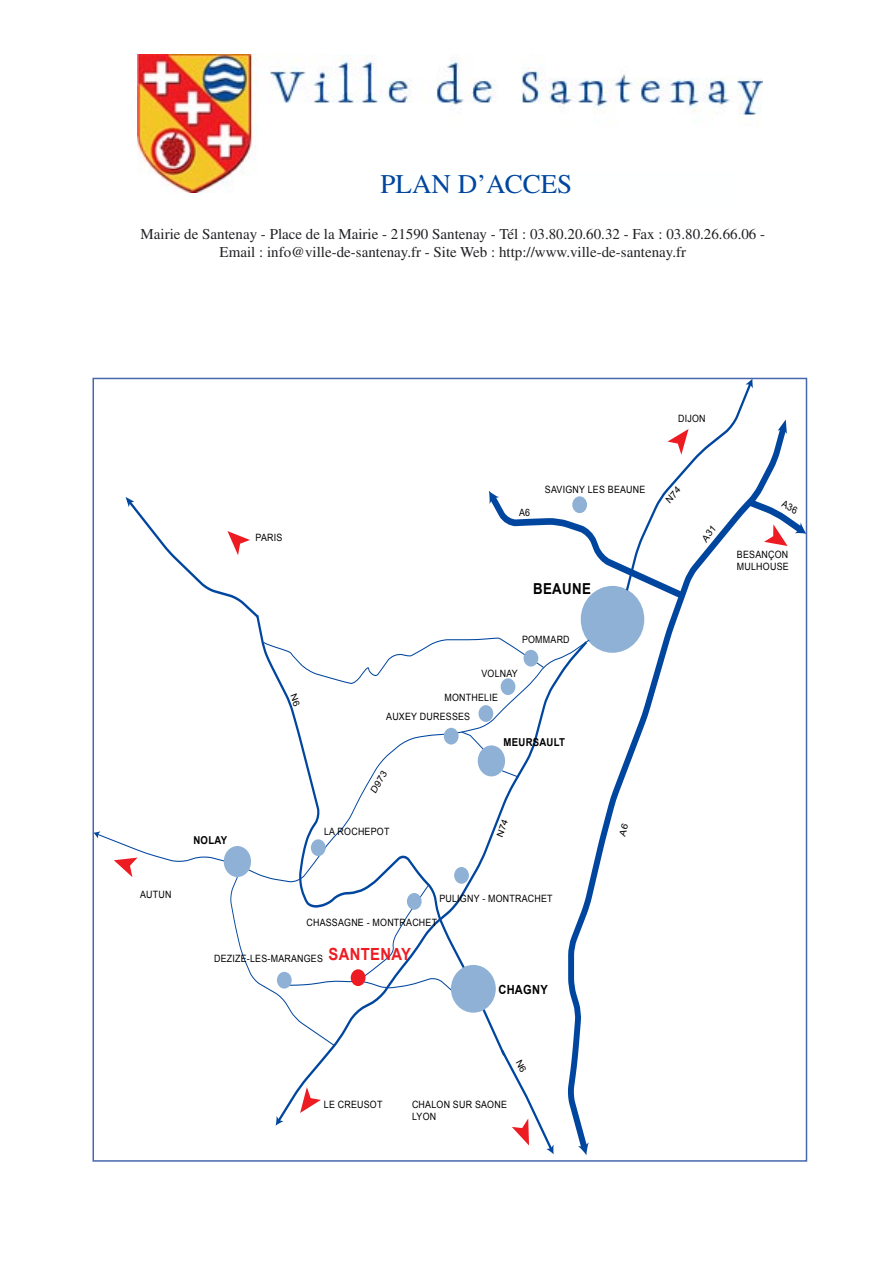
<style>
.page{position:relative;width:893px;height:1263px;background:#fff}
.page>*{position:absolute;margin:0;border:0;box-sizing:border-box;transform-origin:0 0}
.t1{font:27px "Times";color:#00469e}
.t2{font:700 16.8px "Arial";letter-spacing:.025em;color:#ed1c23;scale:.88 1}
.t3{font:700 15.15px "Arial";letter-spacing:.025em;color:#000;scale:.88 1}
.t4{font:15px/18px "Times";color:#212125;text-align:center}
.t5{font:700 12.6px "Arial";letter-spacing:.025em;color:#000;scale:.88 1}
.t6{font:700 10.95px "Arial";letter-spacing:.025em;color:#000;scale:.88 1}
.t7{font:10.05px/12px "Arial";letter-spacing:.025em;color:#000;scale:.88 1}
.t8{font:9.15px "Arial";color:#000;scale:1.06 1}
</style>
<div class="page">
<svg style="left:96px;top:831px;width:4px;height:8px"></svg>
<svg style="left:280px;top:655px;width:285px;height:467px"></svg>
<svg style="left:276px;top:1116px;width:7px;height:10px"></svg>
<div style="left:224px;top:846px;width:27px;height:31px;background:#90b1d6;border-radius:50%"></div>
<svg style="left:501px;top:770px;width:18px;height:8px"></svg>
<svg style="left:461px;top:731px;width:24px;height:20px"></svg>
<div style="left:454px;top:867px;width:15px;height:17px;background:#90b1d6;border-radius:50%"></div>
<div style="left:501px;top:678px;width:14px;height:17px;background:#90b1d6;border-radius:50%"></div>
<div style="left:478px;top:705px;width:15px;height:17px;background:#90b1d6;border-radius:50%"></div>
<div style="left:444px;top:728px;width:15px;height:16px;background:#90b1d6;border-radius:50%"></div>
<svg style="left:263px;top:637px;width:281px;height:48px"></svg>
<div style="left:311px;top:839px;width:15px;height:17px;background:#90b1d6;border-radius:50%"></div>
<svg style="left:230px;top:876px;width:224px;height:170px"></svg>
<div style="left:351px;top:969px;width:14px;height:17px;background:#ed1c23;border-radius:50%"></div>
<div style="left:524px;top:650px;width:14px;height:16px;background:#90b1d6;border-radius:50%"></div>
<div style="left:407px;top:893px;width:15px;height:17px;background:#90b1d6;border-radius:50%"></div>
<div style="left:478px;top:745px;width:27px;height:31px;background:#90b1d6;border-radius:50%"></div>
<svg style="left:114px;top:857px;width:24px;height:20px"></svg>
<svg style="left:565px;top:603px;width:118px;height:539px"></svg>
<svg style="left:578px;top:1142px;width:11px;height:13px"></svg>
<svg style="left:300px;top:1074px;width:27px;height:39px"></svg>
<svg style="left:126px;top:497px;width:133px;height:122px"></svg>
<div style="left:451px;top:965px;width:45px;height:48px;background:#90b1d6;border-radius:50%"></div>
<img style="left:137px;top:54px;width:626px;height:138px">
<div style="left:381px;top:172px;width:359px;height:34px;background:#feffff"></div>
<svg style="left:497px;top:818px;width:11px;height:19px"></svg>
<svg style="left:487px;top:378px;width:319px;height:225px"></svg>
<svg style="left:619px;top:823px;width:9px;height:14px"></svg>
<svg style="left:291px;top:693px;width:9px;height:14px"></svg>
<svg style="left:500px;top:1048px;width:54px;height:106px"></svg>
<p class="t1" style="left:381px;top:169px;width:193px">PLAN D’ACCES</p>
<p class="t4" style="left:141px;top:225px;width:626px">Mairie de Santenay - Place de la Mairie - 21590 Santenay - Tél : 03.80.20.60.32 - Fax : 03.80.26.66.06 -<br>Email : info@ville-de-santenay.fr - Site Web : http://www.ville-de-santenay.fr</p>
<p class="t7" style="left:140px;top:889px;width:37px">AUTUN</p>
<p class="t6" style="left:193px;top:832px;width:40px">NOLAY</p>
<p class="t7" style="left:256px;top:531px;width:32px">PARIS</p>
<p class="t7" style="left:519px;top:506px;width:14px">A6</p>
<p class="t7" style="left:545px;top:484px;width:116px">SAVIGNY LES BEAUNE</p>
<p class="t3" style="left:533px;top:578px;width:67px">BEAUNE</p>
<p class="t7" style="left:522px;top:634px;width:56px">POMMARD</p>
<p class="t7" style="left:481px;top:667px;width:43px">VOLNAY</p>
<p class="t7" style="left:445px;top:691px;width:62px">MONTHELIE</p>
<p class="t7" style="left:386px;top:711px;width:97px">AUXEY DURESSES</p>
<p class="t8" style="left:367px;top:789px;width:24px;rotate:-60deg">D973</p>
<p class="t7" style="left:324px;top:826px;width:76px">LA ROCHEPOT</p>
<p class="t6" style="left:504px;top:735px;width:71px">MEURSAULT</p>
<p class="t7" style="left:439px;top:893px;width:130px">PULIGNY - MONTRACHET</p>
<p class="t7" style="left:306px;top:916px;width:150px">CHASSAGNE - MONTRACHET</p>
<p class="t2" style="left:329px;top:943px;width:95px">SANTENAY</p>
<p class="t7" style="left:214px;top:952px;width:125px">DEZIZE-LES-MARANGES</p>
<p class="t5" style="left:498px;top:981px;width:58px">CHAGNY</p>
<p class="t7" style="left:678px;top:412px;width:33px">DIJON</p>
<p class="t7" style="left:737px;top:548px;width:60px">BESANÇON<br>MULHOUSE</p>
<p class="t7" style="left:324px;top:1099px;width:68px">LE CREUSOT</p>
<p class="t7" style="left:412px;top:1098px;width:109px">CHALON SUR SAONE<br>LYON</p>
</div>
